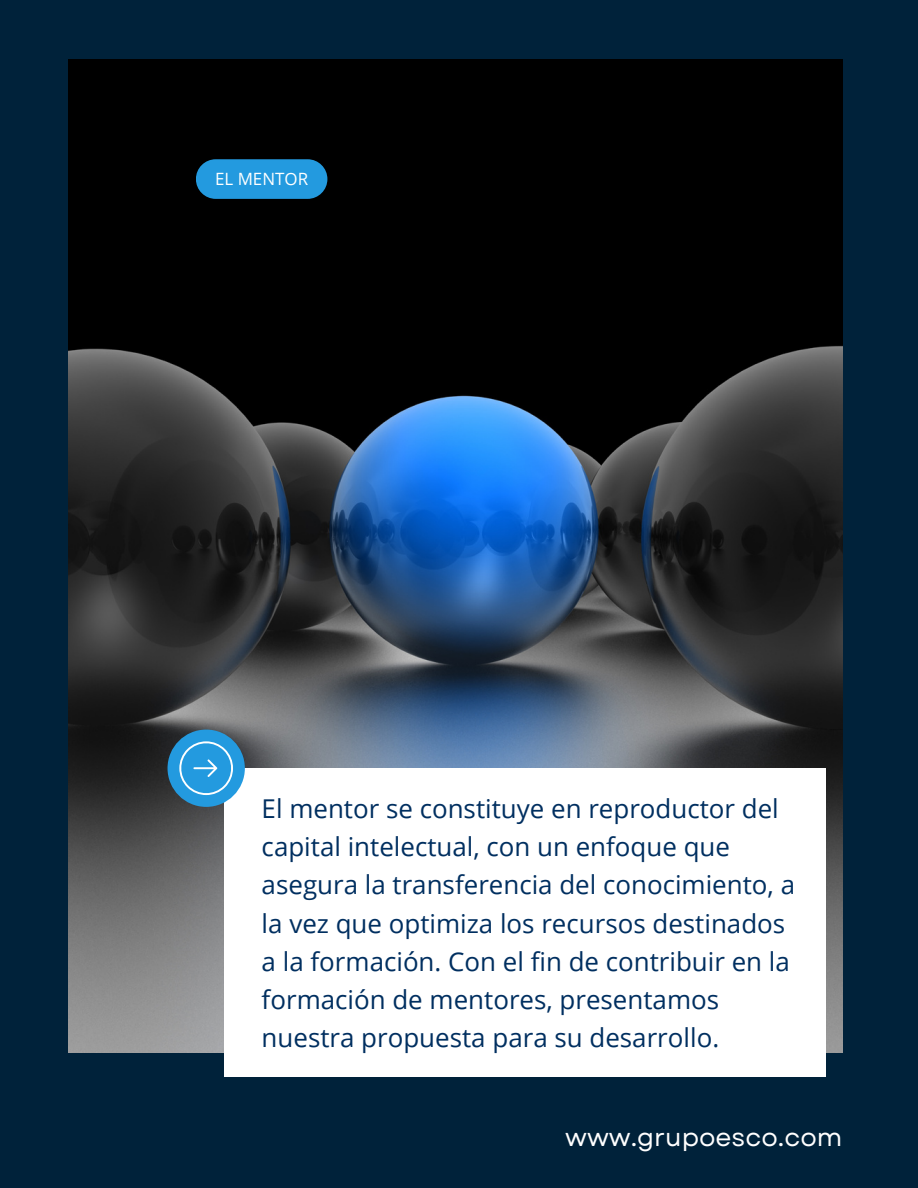
<style>
.page{position:relative;width:918px;height:1188px;background:#00223a}
.page>*{position:absolute;margin:0;border:0;box-sizing:border-box;transform-origin:0 0}
.t1{font:25.95px/38.2px "Open Sans";color:#002f60}
.t2{font:25.2px "Garet";color:#fff}
.t3{font:16.95px "Open Sans";color:#fff}
</style>
<div class="page">
<img style="left:69px;top:60px;width:774px;height:993px">
<div style="left:196px;top:159px;width:131px;height:40px;background:#239adf;border-radius:20px"></div>
<div style="left:225px;top:768px;width:601px;height:309px;background:#fff"></div>
<div style="left:168px;top:730px;width:77px;height:77px;background:#239adf;border-radius:50%"></div>
<svg style="left:179px;top:741px;width:55px;height:55px"></svg>
<p class="t3" style="left:215px;top:167px;width:95px">EL MENTOR</p>
<p class="t1" style="left:262px;top:789px;width:535px">El mentor se constituye en reproductor del capital intelectual, con un enfoque que asegura la transferencia del conocimiento, a la vez que optimiza los recursos destinados a la formación. Con el fin de contribuir en la formación de mentores, presentamos nuestra propuesta para su desarrollo.</p>
<p class="t2" style="left:565px;top:1119px;width:279px">www.grupoesco.com</p>
</div>
